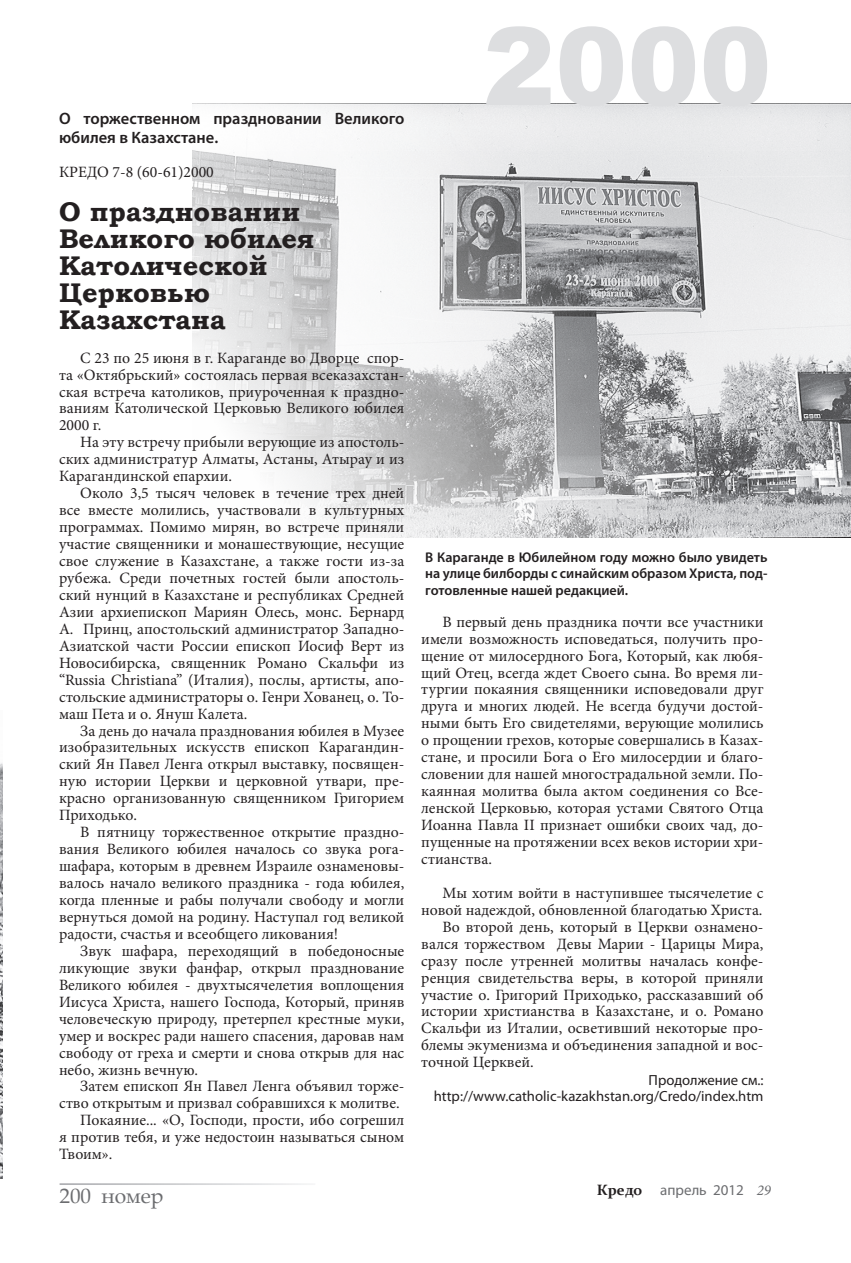
<style>
.page{position:relative;width:851px;height:1263px;background:#fff}
.page>*{position:absolute;margin:0;border:0;box-sizing:border-box;transform-origin:0 0}
.t1{font:900 108px "Arial";color:#dddee0}
.t2{font:700 27px/27px "Bookman Old Style";color:#231f20}
.t3{font:21px "Book Antiqua";color:#6c6d70}
.t4{font:600 16.5px "Myriad Pro";color:#231f20}
.t5{font:15.75px/17px "Minion Pro";color:#231f20;text-align:justify}
.t6{font:15px "Myriad Pro";color:#6c6d70}
.t7{font:14.7px/17px "Myriad Pro";color:#231f20;text-align:right}
.t8{font:600 14.1px/16.4px "Myriad Pro";color:#231f20;text-align:justify}
.s1{font-family:"Constantia";font-weight:700;color:#231f20}
.s2{font-family:"Minion Pro";font-style:italic}
</style>
<div class="page">
<img style="left:193px;top:104px;width:657px;height:433px">
<img style="left:0;top:763px;width:2px;height:415px">
<p class="t4" style="left:59px;top:108px;width:347px">О торжественном праздновании Великого</p>
<p class="t4" style="left:59px;top:127px;width:161px">юбилея в Казахстане.</p>
<p class="t5" style="left:59px;top:163px;width:156px">КРЕДО 7-8 (60-61)2000</p>
<h2 class="t2" style="left:59px;top:198px;width:257px">О праздновании<br>Великого юбилея<br>Католической<br>Церковью<br>Казахстана</h2>
<p class="t5" style="left:59px;top:349px;width:347px;text-indent:21px">С 23 по 25 июня в г. Караганде во Дворце спор&shy;та «Октябрьский» состоялась первая всеказахстан&shy;ская встреча католиков, приуроченная к праздно&shy;ваниям Католической Церковью Великого юбилея 2000 г.</p>
<p class="t5" style="left:59px;top:434px;width:347px;text-indent:21px">На эту встречу прибыли верующие из апостоль&shy;ских администратур Алматы, Астаны, Атырау и из Карагандинской епархии.</p>
<p class="t5" style="left:59px;top:485px;width:347px;text-indent:21px">Около 3,5 тысяч человек в течение трех дней все вместе молились, участвовали в культурных программах. Помимо мирян, во встрече приняли участие священники и монашествующие, несущие свое служение в Казахстане, а также гости из-за рубежа. Среди почетных гостей были апостоль&shy;ский нунций в Казахстане и республиках Средней Азии архиепископ Мариян Олесь, монс. Бернард А. Принц, апостольский администратор Западно-Азиатской части России епископ Иосиф Верт из Новосибирска, священник Романо Скальфи из “Russia Christiana” (Италия), послы, артисты, апо&shy;стольские администраторы о. Генри Хованец, о. То&shy;маш Пета и о. Януш Калета.</p>
<p class="t5" style="left:59px;top:722px;width:347px;text-indent:21px">За день до начала празднования юбилея в Музее изобразительных искусств епископ Карагандин&shy;ский Ян Павел Ленга открыл выставку, посвящен&shy;ную истории Церкви и церковной утвари, пре&shy;красно организованную священником Григорием Приходько.</p>
<p class="t5" style="left:59px;top:824px;width:347px;text-indent:21px">В пятницу торжественное открытие праздно&shy;вания Великого юбилея началось со звука рога&shy;шафара, которым в древнем Израиле ознаменовы&shy;валось начало великого праздника - года юбилея, когда пленные и рабы получали свободу и могли вернуться домой на родину. Наступал год великой радости, счастья и всеобщего ликования!</p>
<p class="t5" style="left:59px;top:942px;width:347px;text-indent:21px">Звук шафара, переходящий в победоносные ликующие звуки фанфар, открыл празднование Великого юбилея - двухтысячелетия воплощения Иисуса Христа, нашего Господа, Который, приняв человеческую природу, претерпел крестные муки, умер и воскрес ради нашего спасения, даровав нам свободу от греха и смерти и снова открыв для нас небо, жизнь вечную.</p>
<p class="t5" style="left:80px;top:1078px;width:325px">Затем епископ Ян Павел Ленга объявил торже-</p>
<p class="t5" style="left:59px;top:1095px;width:342px">ство открытым и призвал собравшихся к молитве.</p>
<p class="t5" style="left:80px;top:1112px;width:325px">Покаяние... «О, Господи, прости, ибо согрешил</p>
<p class="t5" style="left:59px;top:1129px;width:347px">я против тебя, и уже недостоин называться сыном</p>
<p class="t5" style="left:59px;top:1146px;width:55px">Твоим».</p>
<h3 class="t3" style="left:60px;top:1182px;width:105px">200 номер</h3>
<h1 class="t1" style="left:483px;top:-12px;width:290px">2000</h1>
<p class="t8" style="left:425px;top:549px;width:343px">В Караганде в Юбилейном году можно было увидеть на улице билборды с синайским образом Христа, под&shy;готовленные нашей редакцией.</p>
<p class="t5" style="left:421px;top:613px;width:344px;text-indent:21px">В первый день праздника почти все участники имели возможность исповедаться, получить про&shy;щение от милосердного Бога, Который, как любя&shy;щий Отец, всегда ждет Своего сына. Во время ли&shy;тургии покаяния священники исповедовали друг друга и многих людей. Не всегда будучи достой&shy;ными быть Его свидетелями, верующие молились о прощении грехов, которые совершались в Казах&shy;стане, и просили Бога о Его милосердии и благо&shy;словении для нашей многострадальной земли. По&shy;каянная молитва была актом соединения со Все&shy;ленской Церковью, которая устами Святого Отца Иоанна Павла II признает ошибки своих чад, до&shy;пущенные на протяжении всех веков истории хри&shy;стианства.</p>
<p class="t5" style="left:442px;top:884px;width:322px">Мы хотим войти в наступившее тысячелетие с</p>
<p class="t5" style="left:421px;top:901px;width:343px">новой надеждой, обновленной благодатью Христа.</p>
<p class="t5" style="left:442px;top:918px;width:322px">Во второй день, который в Церкви ознамено-</p>
<p class="t5" style="left:421px;top:935px;width:343px">вался торжеством Девы Марии - Царицы Мира,</p>
<p class="t5" style="left:421px;top:952px;width:343px">сразу после утренней молитвы началась конфе-</p>
<p class="t5" style="left:421px;top:969px;width:343px">ренция свидетельства веры, в которой приняли</p>
<p class="t5" style="left:421px;top:986px;width:343px">участие о. Григорий Приходько, рассказавший об</p>
<p class="t5" style="left:421px;top:1003px;width:343px">истории христианства в Казахстане, и о. Романо</p>
<p class="t5" style="left:421px;top:1020px;width:343px">Скальфи из Италии, осветивший некоторые про-</p>
<p class="t5" style="left:421px;top:1037px;width:344px">блемы экуменизма и объединения западной и вос-</p>
<p class="t5" style="left:421px;top:1054px;width:114px">точной Церквей.</p>
<p class="t7" style="left:433px;top:1071px;width:331px">Продолжение см.: http://www.catholic-kazakhstan.org/Credo/index.htm</p>
<p class="t6" style="left:596px;top:1181px;width:175px"><span class="s1">Кредо</span> апрель 2012 <span class="s2">29</span></p>
</div>
